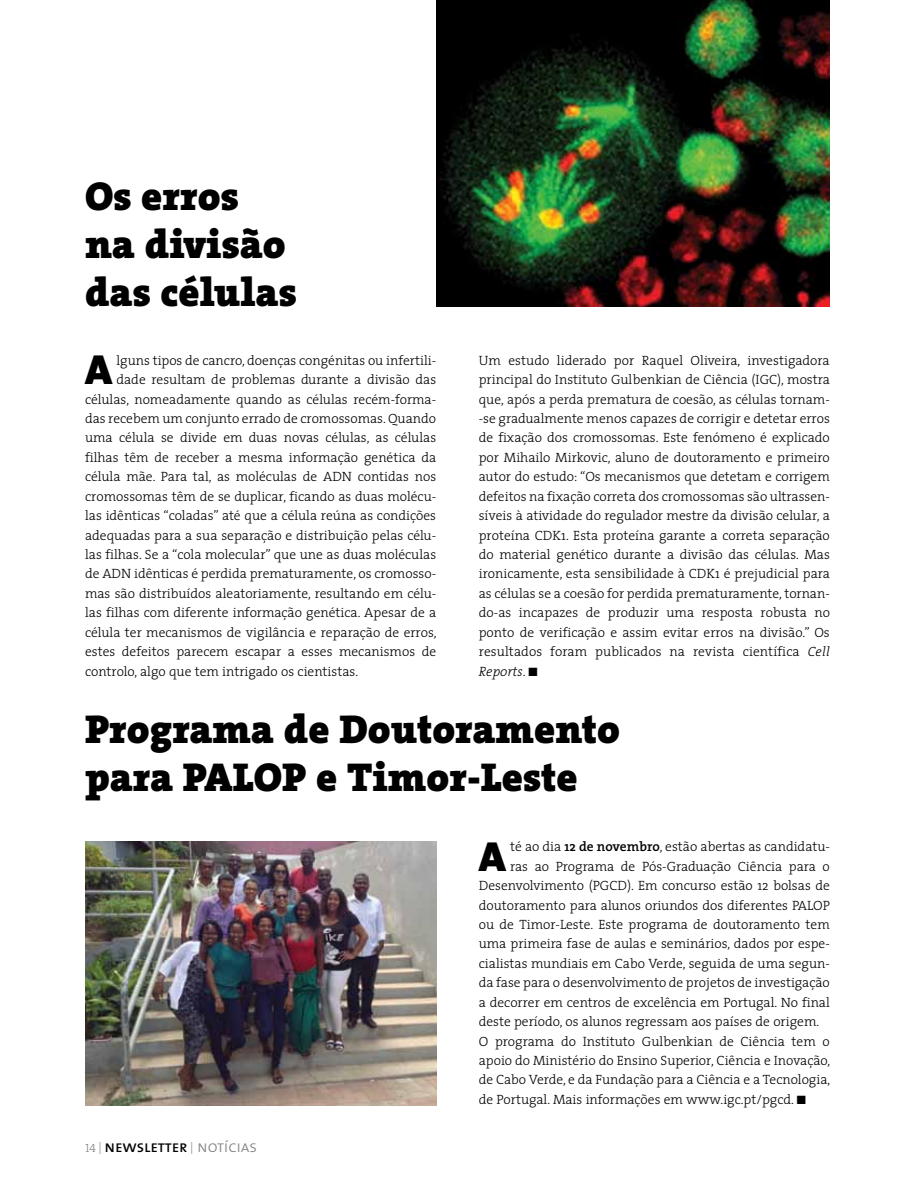
<style>
.page{position:relative;width:915px;height:1191px;background:#fff}
.page>*{position:absolute;margin:0;border:0;box-sizing:border-box;transform-origin:0 0}
.t1{font:42.3px "The Sans Black Caps";color:#000}
.t2{font:900 40.5px/48px "The Serif";color:#000}
.t3{font:16.5px "The Mix Caps";letter-spacing:-.01em;color:#000}
.t4{font:300 13.5px/19.5px "The Serif";color:#000;text-align:justify}
.s1{font-style:italic}
.s2{font-family:"The Serif Light Caps";font-size:12px;color:#808285}
.s3{font-family:"The Mix Light Caps";color:#808285}
.s4{font-weight:600}
</style>
<div class="page">
<img style="left:436px;top:0;width:393px;height:306px">
<img style="left:85px;top:841px;width:351px;height:265px">
<h2 class="t2" style="left:85px;top:172px;width:213px">Os erros na divisão das células</h2>
<h1 class="t1" style="left:85px;top:334px;width:29px">A</h1>
<p class="t4" style="left:116px;top:350px;width:321px">lguns tipos de cancro, doenças congénitas ou infertili-</p>
<p class="t4" style="left:116px;top:369px;width:321px">dade resultam de problemas durante a divisão das</p>
<p class="t4" style="left:85px;top:389px;width:352px">células, nomeadamente quando as células recém-forma-</p>
<p class="t4" style="left:85px;top:408px;width:352px">das recebem um conjunto errado de cromossomas. Quando</p>
<p class="t4" style="left:85px;top:428px;width:352px">uma célula se divide em duas novas células, as células</p>
<p class="t4" style="left:85px;top:447px;width:352px">filhas têm de receber a mesma informação genética da</p>
<p class="t4" style="left:85px;top:466px;width:352px">célula mãe. Para tal, as moléculas de ADN contidas nos</p>
<p class="t4" style="left:85px;top:486px;width:352px">cromossomas têm de se duplicar, ficando as duas molécu-</p>
<p class="t4" style="left:85px;top:505px;width:352px">las idênticas “coladas” até que a célula reúna as condições</p>
<p class="t4" style="left:85px;top:525px;width:352px">adequadas para a sua separação e distribuição pelas célu-</p>
<p class="t4" style="left:85px;top:544px;width:352px">las filhas. Se a “cola molecular” que une as duas moléculas</p>
<p class="t4" style="left:85px;top:563px;width:352px">de ADN idênticas é perdida prematuramente, os cromosso-</p>
<p class="t4" style="left:85px;top:583px;width:352px">mas são distribuídos aleatoriamente, resultando em célu-</p>
<p class="t4" style="left:85px;top:602px;width:352px">las filhas com diferente informação genética. Apesar de a</p>
<p class="t4" style="left:85px;top:622px;width:353px">célula ter mecanismos de vigilância e reparação de erros,</p>
<p class="t4" style="left:85px;top:641px;width:352px">estes defeitos parecem escapar a esses mecanismos de</p>
<p class="t4" style="left:85px;top:661px;width:274px">controlo, algo que tem intrigado os cientistas.</p>
<p class="t4" style="left:478px;top:350px;width:353px">Um estudo liderado por Raquel Oliveira, investigadora principal do Instituto Gulbenkian de Ciência (IGC), mostra que, após a perda prematura de coesão, as células tornam--se gradualmente menos capazes de corrigir e detetar erros de fixação dos cromossomas. Este fenómeno é explicado por Mihailo Mirkovic, aluno de doutoramento e primeiro autor do estudo: “Os mecanismos que detetam e corrigem defeitos na fixação correta dos cromossomas são ultrassen&shy;síveis à atividade do regulador mestre da divisão celular, a proteína CDK1. Esta proteína garante a correta separação do material genético durante a divisão das células. Mas ironicamente, esta sensibilidade à CDK1 é prejudicial para as células se a coesão for perdida prematuramente, tornan&shy;do-as incapazes de produzir uma resposta robusta no ponto de verificação e assim evitar erros na divisão.” Os resultados foram publicados na revista científica <span class="s1">Cell Reports</span>. ■</p>
<h2 class="t2" style="left:85px;top:705px;width:536px">Programa de Doutoramento para PALOP e Timor-Leste</h2>
<p class="t3" style="left:85px;top:1132px;width:173px"><span class="s2">14 |</span> newsletter <span class="s2">|</span> <span class="s3">notícias</span></p>
<h1 class="t1" style="left:478px;top:820px;width:29px">A</h1>
<p class="t4" style="left:510px;top:836px;width:321px">té ao dia <span class="s4">12 de novembro</span>, estão abertas as candidatu-</p>
<p class="t4" style="left:510px;top:856px;width:321px">ras ao Programa de Pós-Graduação Ciência para o</p>
<p class="t4" style="left:478px;top:875px;width:352px">Desenvolvimento (PGCD). Em concurso estão 12 bolsas de</p>
<p class="t4" style="left:478px;top:894px;width:352px">doutoramento para alunos oriundos dos diferentes PALOP</p>
<p class="t4" style="left:478px;top:914px;width:352px">ou de Timor-Leste. Este programa de doutoramento tem</p>
<p class="t4" style="left:478px;top:933px;width:352px">uma primeira fase de aulas e seminários, dados por espe-</p>
<p class="t4" style="left:478px;top:953px;width:352px">cialistas mundiais em Cabo Verde, seguida de uma segun-</p>
<p class="t4" style="left:478px;top:972px;width:352px">da fase para o desenvolvimento de projetos de investigação</p>
<p class="t4" style="left:478px;top:992px;width:352px">a decorrer em centros de excelência em Portugal. No final</p>
<p class="t4" style="left:478px;top:1011px;width:342px">deste período, os alunos regressam aos países de origem.</p>
<p class="t4" style="left:478px;top:1030px;width:352px">O programa do Instituto Gulbenkian de Ciência tem o</p>
<p class="t4" style="left:478px;top:1050px;width:353px">apoio do Ministério do Ensino Superior, Ciência e Inovação,</p>
<p class="t4" style="left:478px;top:1069px;width:353px">de Cabo Verde, e da Fundação para a Ciência e a Tecnologia,</p>
<p class="t4" style="left:478px;top:1089px;width:328px">de Portugal. Mais informações em www.igc.pt/pgcd. ■</p>
</div>
